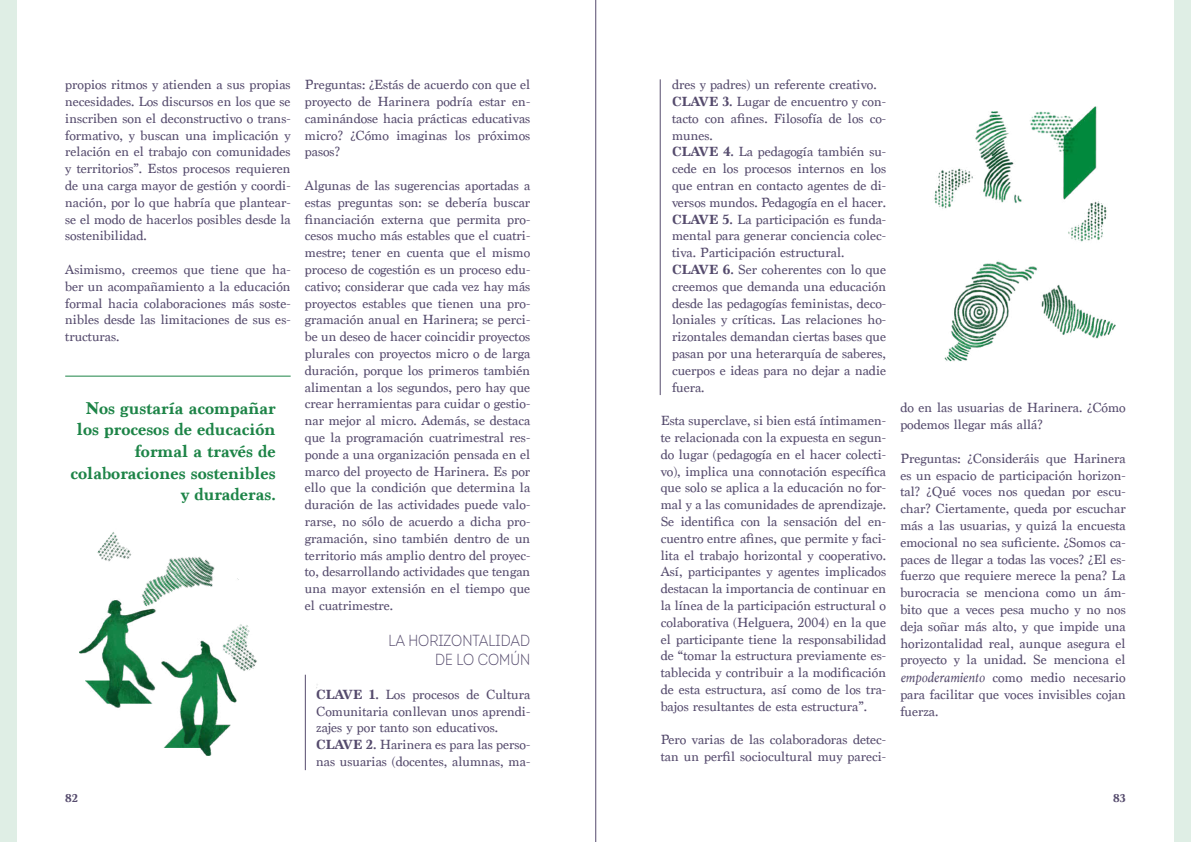
<style>
.page{position:relative;width:1191px;height:842px;background:#fff}
.page>*{position:absolute;margin:0;border:0;box-sizing:border-box;transform-origin:0 0}
.t1{font:700 18px/21.6px "Marion";color:#1d8447;text-align:right}
.t2{font:16px/19.2px "Intro Cond Light Free";color:#554b6d;text-align:right}
.t3{font:14px/16.8px "Marion";color:#554b6d;text-align:justify}
.t4{font:700 12px "Marion";color:#554b6d}
.s1{font-weight:700}
.s2{font-style:italic;font-size:15px}
</style>
<div class="page">
<hr style="left:595px;top:0;width:1px;height:842px;background:#554b6d">
<hr style="left:305px;top:675px;width:1px;height:95px;background:#554b6d">
<hr style="left:659px;top:79px;width:1px;height:316px;background:#554b6d">
<hr style="left:65px;top:376px;width:226px;height:1px;background:#1d8447">
<img style="left:934px;top:111px;width:181px;height:250px">
<img style="left:97px;top:532px;width:221px;height:204px">
<img style="left:79px;top:598px;width:158px;height:158px">
<img style="left:1029px;top:107px;width:86px;height:105px">
<div style="left:0;top:0;width:17px;height:842px;background:#dfeee5"></div>
<div style="left:1174px;top:0;width:17px;height:842px;background:#dfeee5"></div>
<p class="t3" style="left:65px;top:76px;width:227px">propios ritmos y atienden a sus propias necesidades. Los discursos en los que se inscriben son el deconstructivo o trans&shy;formativo, y buscan una implicación y relación en el trabajo con comunidades y territorios”. Estos procesos requieren de una carga mayor de gestión y coordi&shy;nación, por lo que habría que plantear&shy;se el modo de hacerlos posibles desde la sostenibilidad.</p>
<p class="t3" style="left:65px;top:261px;width:227px">Asimismo, creemos que tiene que ha&shy;ber un acompañamiento a la educación formal hacia colaboraciones más soste&shy;nibles desde las limitaciones de sus es&shy;tructuras.</p>
<p class="t3" style="left:305px;top:76px;width:227px">Preguntas: ¿Estás de acuerdo con que el proyecto de Harinera podría estar en&shy;caminándose hacia prácticas educativas micro? ¿Cómo imaginas los próximos pasos?</p>
<p class="t3" style="left:305px;top:177px;width:227px">Algunas de las sugerencias aportadas a estas preguntas son: se debería buscar financiación externa que permita pro&shy;cesos mucho más estables que el cuatri&shy;mestre; tener en cuenta que el mismo proceso de cogestión es un proceso edu&shy;cativo; considerar que cada vez hay más proyectos estables que tienen una pro&shy;gramación anual en Harinera; se perci&shy;be un deseo de hacer coincidir proyectos plurales con proyectos micro o de larga duración, porque los primeros también alimentan a los segundos, pero hay que crear herramientas para cuidar o gestio&shy;nar mejor al micro. Además, se destaca que la programación cuatrimestral res&shy;ponde a una organización pensada en el marco del proyecto de Harinera. Es por ello que la condición que determina la duración de las actividades puede valo&shy;rarse, no sólo de acuerdo a dicha pro&shy;gramación, sino también dentro de un territorio más amplio dentro del proyec&shy;to, desarrollando actividades que tengan una mayor extensión en el tiempo que el cuatrimestre.</p>
<p class="t2" style="left:388px;top:631px;width:143px">LA HORIZONTALIDAD<br>DE LO COMÚN</p>
<p class="t3" style="left:316px;top:686px;width:216px;text-align:left"><span class="s1">CLAVE 1.</span> Los procesos de Cultura Comunitaria conllevan unos aprendi&shy;zajes y por tanto son educativos.<br><span class="s1">CLAVE 2.</span> Harinera es para las perso&shy;nas usuarias (docentes, alumnas, ma-</p>
<p class="t3" style="left:672px;top:76px;width:216px;text-align:left">dres y padres) un referente creativo.<br><span class="s1">CLAVE 3.</span> Lugar de encuentro y con&shy;tacto con afines. Filosofía de los co&shy;munes.<br><span class="s1">CLAVE 4.</span> La pedagogía también su&shy;cede en los procesos internos en los que entran en contacto agentes de di&shy;versos mundos. Pedagogía en el hacer.<br><span class="s1">CLAVE 5.</span> La participación es funda&shy;mental para generar conciencia colec&shy;tiva. Participación estructural.<br><span class="s1">CLAVE 6.</span> Ser coherentes con lo que creemos que demanda una educación desde las pedagogías feministas, deco&shy;loniales y críticas. Las relaciones ho&shy;rizontales demandan ciertas bases que pasan por una heterarquía de saberes, cuerpos e ideas para no dejar a nadie fuera.</p>
<p class="t3" style="left:660px;top:412px;width:227px">Esta superclave, si bien está íntimamen&shy;te relacionada con la expuesta en segun&shy;do lugar (pedagogía en el hacer colecti&shy;vo), implica una connotación específica que solo se aplica a la educación no for&shy;mal y a las comunidades de aprendizaje.<br>Se identifica con la sensación del en&shy;cuentro entre afines, que permite y faci&shy;lita el trabajo horizontal y cooperativo.<br>Así, participantes y agentes implicados destacan la importancia de continuar en la línea de la participación estructural o colaborativa (Helguera, 2004) en la que el participante tiene la responsabilidad de “tomar la estructura previamente es&shy;tablecida y contribuir a la modificación de esta estructura, así como de los tra&shy;bajos resultantes de esta estructura”.</p>
<p class="t3" style="left:660px;top:732px;width:227px">Pero varias de las colaboradoras detec&shy;tan un perfil sociocultural muy pareci-</p>
<p class="t1" style="left:71px;top:397px;width:207px">Nos gustaría acompañar los procesos de educación formal a través de colaboraciones sostenibles y duraderas.</p>
<p class="t3" style="left:900px;top:400px;width:227px">do en las usuarias de Harinera. ¿Cómo podemos llegar más allá?</p>
<p class="t3" style="left:900px;top:450px;width:227px">Preguntas: ¿Consideráis que Harinera es un espacio de participación horizon&shy;tal? ¿Qué voces nos quedan por escu&shy;char? Ciertamente, queda por escuchar más a las usuarias, y quizá la encuesta emocional no sea suficiente. ¿Somos ca&shy;paces de llegar a todas las voces? ¿El es&shy;fuerzo que requiere merece la pena? La burocracia se menciona como un ám&shy;bito que a veces pesa mucho y no nos deja soñar más alto, y que impide una horizontalidad real, aunque asegura el proyecto y la unidad. Se menciona el <span class="s2">empoderamiento</span> como medio necesario para facilitar que voces invisibles cojan fuerza.</p>
<p class="t4" style="left:65px;top:791px;width:14px">82</p>
<p class="t4" style="left:1113px;top:791px;width:14px">83</p>
</div>
